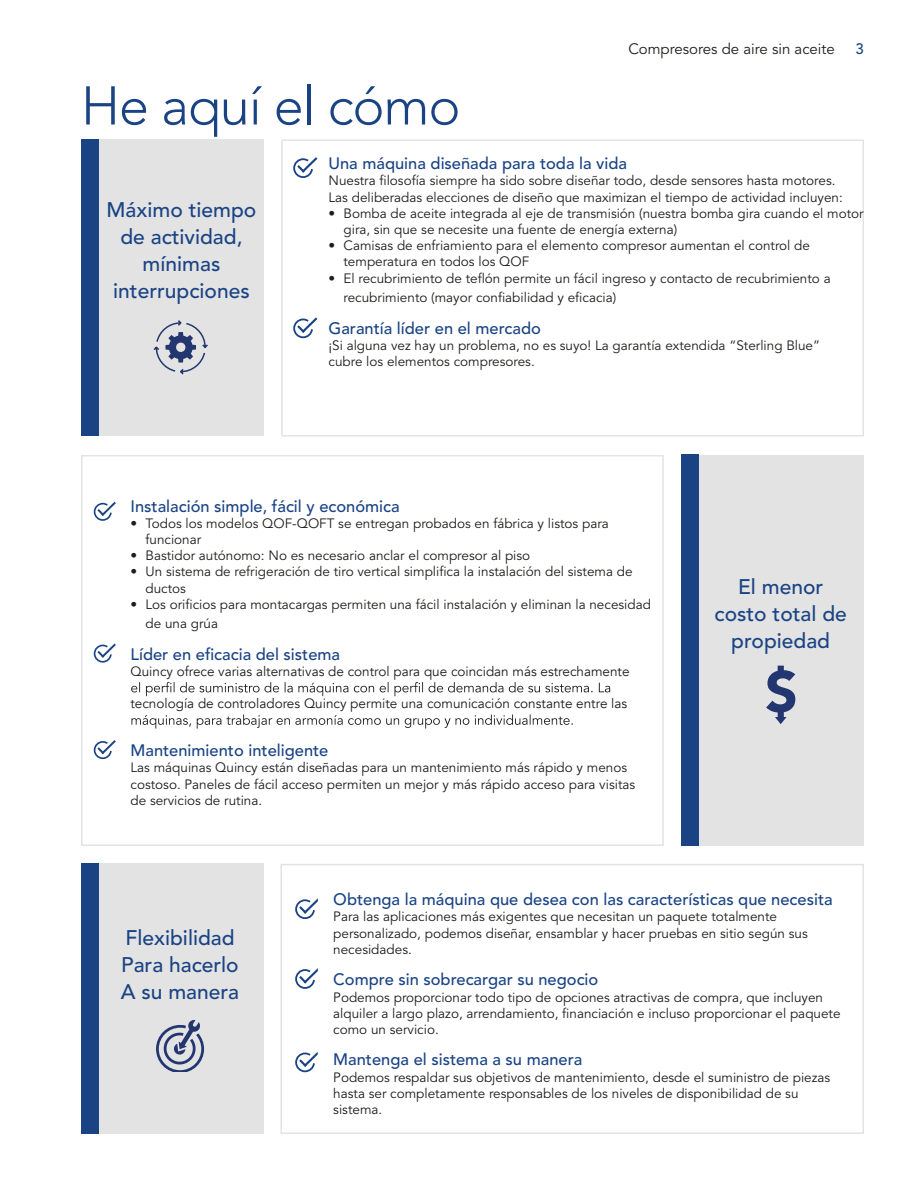
<style>
.page{position:relative;width:918px;height:1188px;background:#fff}
.page>*{position:absolute;margin:0;border:0;box-sizing:border-box;transform-origin:0 0}
.t1{font:300 54px "Avenir LT Std";letter-spacing:-.02em;color:#1a4384}
.t2{font:500 21px/27px "Avenir LT Std";color:#1a4384;text-align:center}
.t3{font:500 16.5px "Avenir LT Std";color:#1a4384}
.t4{font:15px "Avenir LT Std";color:#1d1d1b}
.t5{font:500 15px "Avenir LT Std";color:#1a4384}
.t6{font:13.5px/16.2px "Avenir LT Std";color:#1d1d1b}
.t7{font:13.5px "Avenir";color:#1d1d1b}
</style>
<div class="page">
<div style="left:81px;top:455px;width:583px;height:391px;border:2px solid #e3e3e3"></div>
<div style="left:281px;top:140px;width:583px;height:296px;border:2px solid #e3e3e3"></div>
<div style="left:280px;top:864px;width:584px;height:270px;border:2px solid #e3e3e3"></div>
<div style="left:681px;top:455px;width:183px;height:391px;background:#e3e3e3"></div>
<div style="left:81px;top:140px;width:183px;height:296px;background:#e3e3e3"></div>
<div style="left:81px;top:864px;width:183px;height:270px;background:#e3e3e3"></div>
<svg style="left:154px;top:320px;width:54px;height:55px"></svg>
<svg style="left:293px;top:157px;width:24px;height:21px"></svg>
<svg style="left:293px;top:317px;width:24px;height:21px"></svg>
<svg style="left:157px;top:1020px;width:47px;height:52px"></svg>
<svg style="left:766px;top:666px;width:29px;height:58px"></svg>
<div style="left:681px;top:455px;width:18px;height:391px;background:#1a4384"></div>
<div style="left:81px;top:140px;width:18px;height:296px;background:#1a4384"></div>
<div style="left:81px;top:864px;width:18px;height:270px;background:#1a4384"></div>
<svg style="left:94px;top:502px;width:22px;height:19px"></svg>
<svg style="left:94px;top:644px;width:22px;height:19px"></svg>
<svg style="left:131px;top:682px;width:479px;height:14px"></svg>
<svg style="left:131px;top:714px;width:442px;height:15px"></svg>
<svg style="left:94px;top:740px;width:22px;height:19px"></svg>
<svg style="left:295px;top:898px;width:23px;height:21px"></svg>
<svg style="left:295px;top:968px;width:23px;height:21px"></svg>
<svg style="left:295px;top:1052px;width:23px;height:20px"></svg>
<h1 class="t1" style="left:81px;top:74px;width:381px">He aquí el cómo</h1>
<p class="t4" style="left:628px;top:40px;width:208px">Compresores de aire sin aceite</p>
<p class="t5" style="left:856px;top:40px;width:10px">3</p>
<h2 class="t2" style="left:107px;top:197px;width:151px">Máximo tiempo de actividad, mínimas interrupciones</h2>
<p class="t3" style="left:328px;top:154px;width:300px">Una máquina diseñada para toda la vida</p>
<p class="t6" style="left:328px;top:173px;width:516px">Nuestra filosofía siempre ha sido sobre diseñar todo, desde sensores hasta motores.<br>Las deliberadas elecciones de diseño que maximizan el tiempo de actividad incluyen:</p>
<p class="t6" style="left:344px;top:205px;width:522px;text-indent:-15px">• Bomba de aceite integrada al eje de transmisión (nuestra bomba gira cuando el motor gira, sin que se necesite una fuente de energía externa)</p>
<p class="t6" style="left:344px;top:238px;width:468px;text-indent:-15px">• Camisas de enfriamiento para el elemento compresor aumentan el control de temperatura en todos los QOF</p>
<p class="t6" style="left:344px;top:269px;width:489px;line-height:19.5px;text-indent:-15px">• El recubrimiento de teflón permite un fácil ingreso y contacto de recubrimiento a recubrimiento (mayor confiabilidad y eficacia)</p>
<p class="t3" style="left:328px;top:318px;width:214px">Garantía líder en el mercado</p>
<p class="t6" style="left:328px;top:337px;width:493px">¡Si alguna vez hay un problema, no es suyo! La garantía extendida “Sterling Blue” cubre los elementos compresores.</p>
<p class="t3" style="left:130px;top:496px;width:271px">Instalación simple, fácil y económica</p>
<p class="t6" style="left:145px;top:516px;width:465px;text-indent:-15px">• Todos los modelos QOF-QOFT se entregan probados en fábrica y listos para funcionar</p>
<p class="t6" style="left:131px;top:548px;width:401px">• Bastidor autónomo: No es necesario anclar el compresor al piso</p>
<p class="t6" style="left:145px;top:564px;width:489px;text-indent:-15px">• Un sistema de refrigeración de tiro vertical simplifica la instalación del sistema de ductos</p>
<p class="t6" style="left:145px;top:595px;width:507px;line-height:19.5px;text-indent:-15px">• Los orificios para montacargas permiten una fácil instalación y eliminan la necesidad de una grúa</p>
<p class="t3" style="left:130px;top:645px;width:211px">Líder en eficacia del sistema</p>
<p class="t7" style="left:130px;top:663px;width:501px">Quincy ofrece varias alternativas de control para que coincidan más estrechamente</p>
<p class="t7" style="left:130px;top:696px;width:498px">tecnología de controladores Quincy permite una comunicación constante entre las</p>
<p class="t3" style="left:130px;top:741px;width:199px">Mantenimiento inteligente</p>
<p class="t6" style="left:130px;top:760px;width:506px">Las máquinas Quincy están diseñadas para un mantenimiento más rápido y menos costoso. Paneles de fácil acceso permiten un mejor y más rápido acceso para visitas de servicios de rutina.</p>
<h2 class="t2" style="left:715px;top:573px;width:134px">El menor costo total de propiedad</h2>
<h2 class="t2" style="left:121px;top:925px;width:120px;text-align:left">Flexibilidad<br>Para hacerlo<br>A su manera</h2>
<p class="t3" style="left:333px;top:890px;width:501px">Obtenga la máquina que desea con las características que necesita</p>
<p class="t6" style="left:333px;top:909px;width:476px">Para las aplicaciones más exigentes que necesitan un paquete totalmente personalizado, podemos diseñar, ensamblar y hacer pruebas en sitio según sus necesidades.</p>
<p class="t3" style="left:333px;top:970px;width:267px">Compre sin sobrecargar su negocio</p>
<p class="t6" style="left:333px;top:989px;width:509px">Podemos proporcionar todo tipo de opciones atractivas de compra, que incluyen alquiler a largo plazo, arrendamiento, financiación e incluso proporcionar el paquete como un servicio.</p>
<p class="t3" style="left:333px;top:1050px;width:251px">Mantenga el sistema a su manera</p>
<p class="t6" style="left:333px;top:1069px;width:499px">Podemos respaldar sus objetivos de mantenimiento, desde el suministro de piezas hasta ser completamente responsables de los niveles de disponibilidad de su sistema.</p>
</div>
